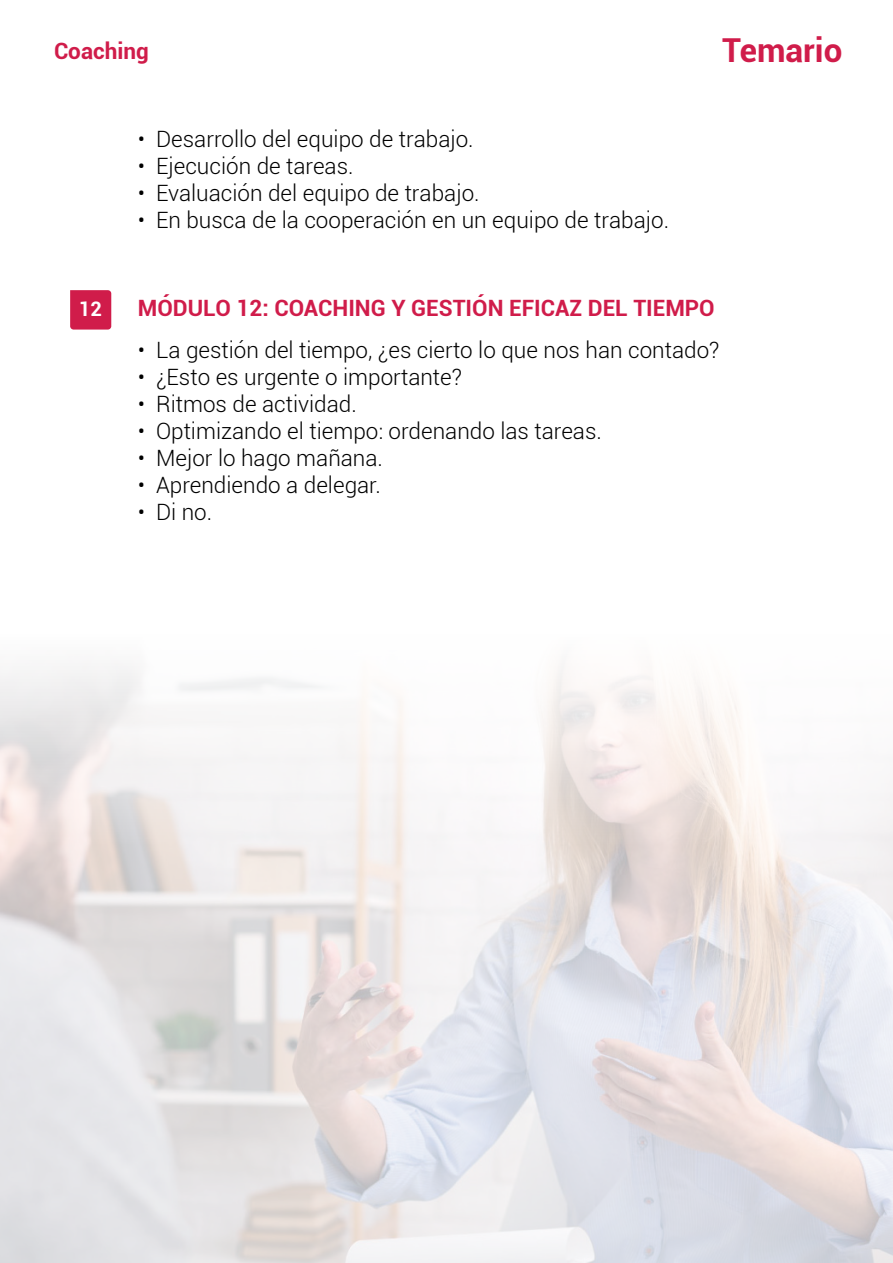
<style>
.page{position:relative;width:893px;height:1263px;background:#fff}
.page>*{position:absolute;margin:0;border:0;box-sizing:border-box;transform-origin:0 0}
.t1{font:700 33px "Roboto";color:#d01c4a}
.t2{font:300 22.5px "Roboto";color:#000}
.t3{font:700 22.5px "Roboto";color:#d01c4a}
.t4{font:700 19.95px "Roboto";color:#fff}
</style>
<div class="page">
<svg style="left:70px;top:290px;width:41px;height:40px"></svg>
<p class="t3" style="left:54px;top:36px;width:96px">Coaching</p>
<h1 class="t1" style="left:722px;top:27px;width:122px">Temario</h1>
<p class="t4" style="left:79px;top:295px;width:24px">12</p>
<p class="t2" style="left:138px;top:123px;width:337px">• Desarrollo del equipo de trabajo.</p>
<p class="t2" style="left:138px;top:150px;width:217px">• Ejecución de tareas.</p>
<p class="t2" style="left:138px;top:177px;width:343px">• Evaluación del equipo de trabajo.</p>
<p class="t2" style="left:138px;top:204px;width:533px">• En busca de la cooperación en un equipo de trabajo.</p>
<p class="t3" style="left:138px;top:292px;width:578px">MÓDULO 12: COACHING Y GESTIÓN EFICAZ DEL TIEMPO</p>
<p class="t2" style="left:138px;top:334px;width:583px">• La gestión del tiempo, ¿es cierto lo que nos han contado?</p>
<p class="t2" style="left:138px;top:361px;width:326px">• ¿Esto es urgente o importante?</p>
<p class="t2" style="left:138px;top:388px;width:220px">• Ritmos de actividad.</p>
<p class="t2" style="left:138px;top:415px;width:465px">• Optimizando el tiempo: ordenando las tareas.</p>
<p class="t2" style="left:138px;top:442px;width:247px">• Mejor lo hago mañana.</p>
<p class="t2" style="left:138px;top:469px;width:245px">• Aprendiendo a delegar.</p>
<p class="t2" style="left:138px;top:496px;width:76px">• Di no.</p>
</div>
